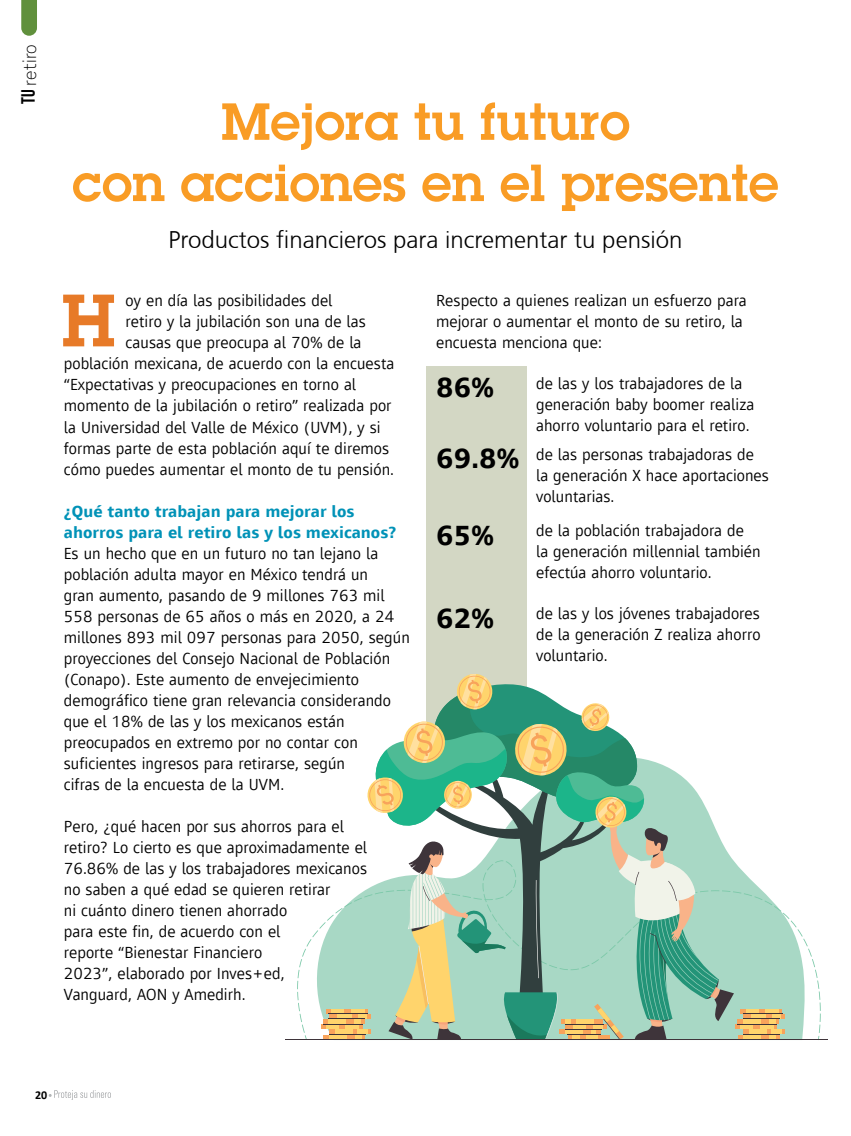
<style>
.page{position:relative;width:851px;height:1136px;background:#fff}
.page>*{position:absolute;margin:0;border:0;box-sizing:border-box;transform-origin:0 0}
.t1{font:600 72.45px "Lubalin Graph LT";color:#e77a28}
.t2{font:600 51px/61.2px "Lubalin Graph LT";letter-spacing:.005em;color:#f99c25;text-align:center}
.t3{font:700 28.5px "Mayberry Pro";color:#000}
.t4{font:300 24px "Frutiger CE";color:#000}
.t5{font:100 19.2px "Analogue Reduced";letter-spacing:-.02em;color:#000}
.t6{font:16.5px/21px "Mayberry Pro";letter-spacing:.005em;color:#000}
.t7{font:700 16.5px/21px "Mayberry Pro";letter-spacing:.005em;color:#0092b7}
.t8{font:700 12px "Calibri";color:#000}
.s1{font-family:"Bebas Neue";font-weight:400}
.s2{font-weight:700;font-size:28.5px}
</style>
<div class="page">
<svg style="left:49px;top:1090px;width:62px;height:9px"></svg>
<svg style="left:21px;top:0;width:16px;height:36px"></svg>
<div style="left:426px;top:366px;width:100px;height:367px;background:#d3d7c4"></div>
<svg style="left:297px;top:860px;width:523px;height:172px"></svg>
<svg style="left:320px;top:1024px;width:25px;height:4px"></svg>
<svg style="left:326px;top:1024px;width:13px;height:4px"></svg>
<svg style="left:345px;top:1024px;width:9px;height:4px"></svg>
<div style="left:323px;top:1034px;width:42px;height:5px;background:#f8a35b"></div>
<div style="left:329px;top:1034px;width:17px;height:5px;background:#ffd46c"></div>
<hr style="left:329px;top:1028px;width:33px;height:1px;background:#3e343a">
<div style="left:329px;top:1029px;width:42px;height:5px;background:#f8a35b"></div>
<div style="left:335px;top:1029px;width:17px;height:5px;background:#ffd46c"></div>
<hr style="left:329px;top:1033px;width:36px;height:1px;background:#3e343a">
<div style="left:326px;top:1008px;width:42px;height:5px;background:#f8a35b"></div>
<div style="left:331px;top:1008px;width:13px;height:5px;background:#ffd46c"></div>
<div style="left:350px;top:1008px;width:14px;height:5px;background:#ffd46c"></div>
<hr style="left:322px;top:1019px;width:42px;height:4px;background:#f8a35b">
<hr style="left:328px;top:1019px;width:18px;height:4px;background:#ffd46c">
<div style="left:328px;top:1013px;width:42px;height:5px;background:#f8a35b"></div>
<div style="left:337px;top:1013px;width:15px;height:5px;background:#ffd46c"></div>
<hr style="left:328px;top:1018px;width:36px;height:1px;background:#3e343a">
<hr style="left:322px;top:1023px;width:40px;height:1px;background:#3e343a">
<svg style="left:734px;top:1024px;width:42px;height:4px"></svg>
<svg style="left:740px;top:1024px;width:13px;height:4px"></svg>
<svg style="left:759px;top:1024px;width:14px;height:4px"></svg>
<div style="left:737px;top:1034px;width:42px;height:5px;background:#f8a35b"></div>
<svg style="left:769px;top:1034px;width:6px;height:5px"></svg>
<div style="left:743px;top:1034px;width:17px;height:5px;background:#ffd46c"></div>
<hr style="left:743px;top:1028px;width:33px;height:1px;background:#3e343a">
<svg style="left:743px;top:1029px;width:42px;height:5px"></svg>
<div style="left:771px;top:1029px;width:10px;height:5px;background:#ffd46c"></div>
<div style="left:749px;top:1029px;width:17px;height:5px;background:#ffd46c"></div>
<hr style="left:743px;top:1033px;width:36px;height:1px;background:#3e343a">
<div style="left:740px;top:1008px;width:42px;height:5px;background:#f8a35b"></div>
<div style="left:745px;top:1008px;width:13px;height:5px;background:#ffd46c"></div>
<div style="left:765px;top:1008px;width:13px;height:5px;background:#ffd46c"></div>
<hr style="left:737px;top:1019px;width:41px;height:4px;background:#f8a35b">
<svg style="left:769px;top:1019px;width:6px;height:4px"></svg>
<hr style="left:742px;top:1019px;width:18px;height:4px;background:#ffd46c">
<div style="left:742px;top:1013px;width:42px;height:5px;background:#f8a35b"></div>
<div style="left:772px;top:1013px;width:9px;height:5px;background:#ffd46c"></div>
<div style="left:751px;top:1013px;width:15px;height:5px;background:#ffd46c"></div>
<hr style="left:742px;top:1018px;width:37px;height:1px;background:#3e343a">
<hr style="left:737px;top:1023px;width:39px;height:1px;background:#3e343a">
<hr style="left:285px;top:1039px;width:542px;height:1px;background:#3e343a">
<svg style="left:354px;top:672px;width:379px;height:367px"></svg>
<p class="t5" style="left:22px;top:104px;width:62px;rotate:-90deg"><span class="s1">TU</span> retiro</p>
<h2 class="t2" style="left:72px;top:90px;width:707px">Mejora tu futuro<br>con acciones en el presente</h2>
<h3 class="t4" style="left:168px;top:225px;width:515px">Productos financieros para incrementar tu pensión</h3>
<p class="t6" style="left:126px;top:289px;width:208px">oy en día las posibilidades del</p>
<p class="t6" style="left:126px;top:310px;width:242px">retiro y la jubilación son una de las</p>
<p class="t6" style="left:126px;top:331px;width:237px">causas que preocupa al 70% de la</p>
<p class="t6" style="left:64px;top:352px;width:332px">población mexicana, de acuerdo con la encuesta</p>
<p class="t6" style="left:64px;top:373px;width:294px">“Expectativas y preocupaciones en torno al</p>
<p class="t6" style="left:64px;top:394px;width:329px">momento de la jubilación o retiro” realizada por</p>
<p class="t6" style="left:64px;top:415px;width:318px">la Universidad del Valle de México (UVM), y si</p>
<p class="t6" style="left:64px;top:436px;width:327px">formas parte de esta población aquí te diremos</p>
<p class="t6" style="left:64px;top:457px;width:332px">cómo puedes aumentar el monto de tu pensión.</p>
<p class="t7" style="left:64px;top:499px;width:334px">¿Qué tanto trabajan para mejorar los ahorros para el retiro las y los mexicanos?</p>
<p class="t6" style="left:64px;top:541px;width:347px">Es un hecho que en un futuro no tan lejano la población adulta mayor en México tendrá un<br>gran aumento, pasando de 9 millones 763 mil 558 personas de 65 años o más en 2020, a 24 millones 893 mil 097 personas para 2050, según proyecciones del Consejo Nacional de Población (Conapo). Este aumento de envejecimiento demográfico tiene gran relevancia considerando que el 18% de las y los mexicanos están preocupados en extremo por no contar con suficientes ingresos para retirarse, según<br>cifras de la encuesta de la UVM.</p>
<p class="t6" style="left:64px;top:814px;width:305px">Pero, ¿qué hacen por sus ahorros para el retiro? Lo cierto es que aproximadamente el 76.86% de las y los trabajadores mexicanos no saben a qué edad se quieren retirar<br>ni cuánto dinero tienen ahorrado<br>para este fin, de acuerdo con el<br>reporte “Bienestar Financiero<br>2023”, elaborado por Inves+ed,<br>Vanguard, AON y Amedirh.</p>
<h1 class="t1" style="left:62px;top:272px;width:55px">H</h1>
<p class="t6" style="left:436px;top:289px;width:312px">Respecto a quienes realizan un esfuerzo para mejorar o aumentar el monto de su retiro, la encuesta menciona que:</p>
<h3 class="t3" style="left:436px;top:368px;width:59px">86%</h3>
<p class="t6" style="left:536px;top:372px;width:220px">de las y los trabajadores de la generación baby boomer realiza ahorro voluntario para el retiro.</p>
<p class="t6" style="left:536px;top:442px;width:234px;text-indent:-100px"><span class="s2">69.8%</span> de las personas trabajadoras de la generación X hace aportaciones voluntarias.</p>
<p class="t6" style="left:536px;top:519px;width:226px">de la población trabajadora de<br>la generación millennial también efectúa ahorro voluntario.</p>
<p class="t6" style="left:536px;top:602px;width:226px;text-align:justify">de las y los jóvenes trabajadores de la generación Z realiza ahorro voluntario.</p>
<h3 class="t3" style="left:436px;top:515px;width:59px">65%</h3>
<h3 class="t3" style="left:436px;top:598px;width:59px">62%</h3>
<p class="t8" style="left:35px;top:1086px;width:14px">20</p>
</div>
